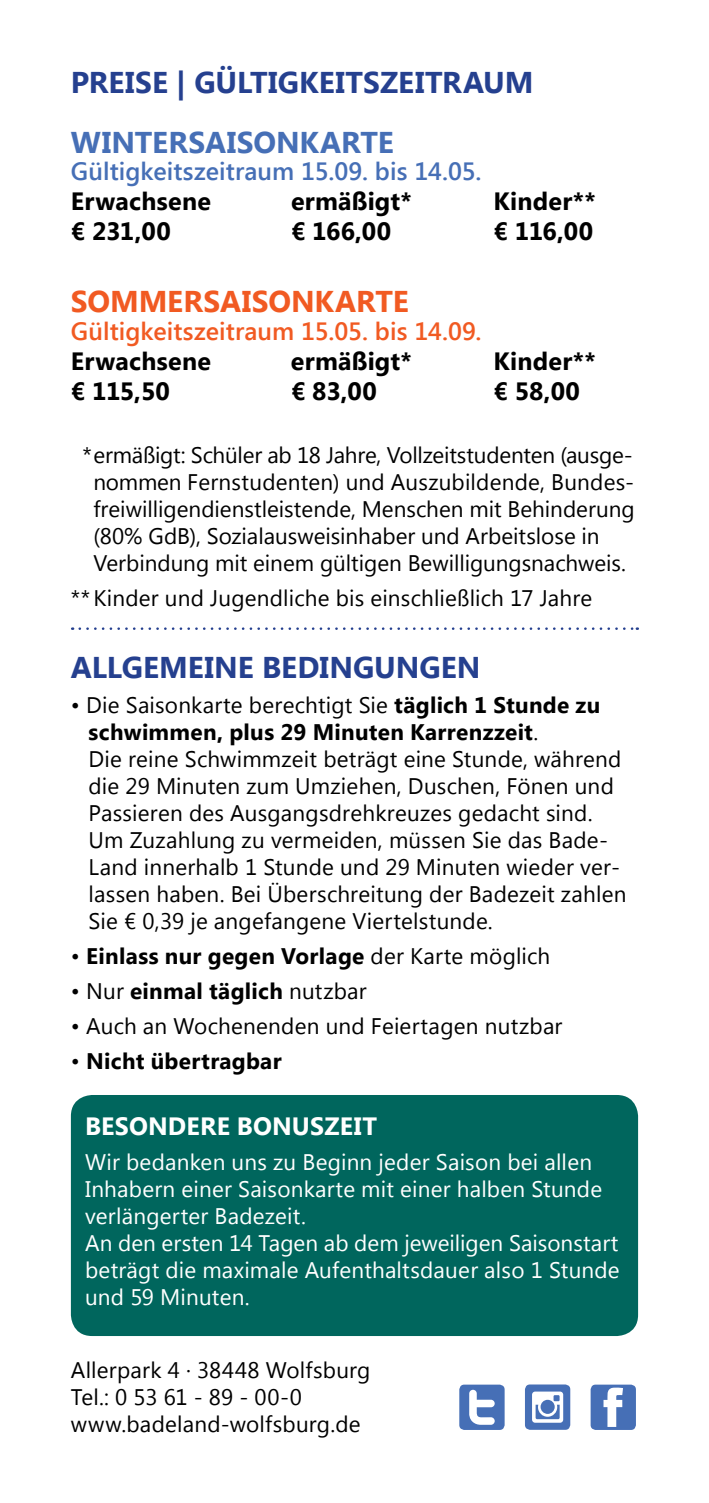
<style>
.page{position:relative;width:709px;height:1503px;background:#fff}
.page>*{position:absolute;margin:0;border:0;box-sizing:border-box;transform-origin:0 0}
.t1{font:700 30px "Segoe UI";color:#25408f}
.t2{font:700 30px "Segoe UI";letter-spacing:-.005em;color:#466fb6}
.t3{font:700 30px "Segoe UI";letter-spacing:-.005em;color:#f15a22}
.t4{font:700 25px "Segoe UI";letter-spacing:.01em;color:#000}
.t5{font:600 25px "Segoe UI";letter-spacing:.005em;color:#466fb6}
.t6{font:600 25px "Segoe UI";letter-spacing:.005em;color:#f15a22}
.t7{font:700 25px "Segoe UI";letter-spacing:.005em;color:#fff}
.t8{font:22.5px/27px "Segoe UI";letter-spacing:.005em;color:#000}
.t9{font:22.5px/27px "Segoe UI";letter-spacing:.01em;color:#fff}
.t10{font:700 22.5px "Segoe UI";letter-spacing:.015em;color:#000}
.s1{font-weight:700}
.s2{font-weight:400}
</style>
<div class="page">
<div style="left:71px;top:1095px;width:567px;height:240px;background:#00665d;border-radius:21px"></div>
<div style="left:589px;top:1383px;width:48px;height:47px;background:#466fb6;border-radius:6px"></div>
<div style="left:588px;top:1382px;width:50px;height:49px;border:2px solid #fff;border-radius:6px"></div>
<svg style="left:603px;top:1387px;width:20px;height:39px"></svg>
<div style="left:524px;top:1383px;width:47px;height:47px;background:#466fb6;border-radius:6px"></div>
<div style="left:523px;top:1382px;width:49px;height:49px;border:2px solid #fff;border-radius:6px"></div>
<svg style="left:532px;top:1391px;width:31px;height:31px"></svg>
<div style="left:458px;top:1383px;width:47px;height:47px;background:#466fb6;border-radius:6px"></div>
<div style="left:457px;top:1382px;width:50px;height:49px;border:2px solid #fff;border-radius:6px"></div>
<svg style="left:469px;top:1389px;width:25px;height:35px"></svg>
<svg style="left:80px;top:627px;width:558px;height:3px"></svg>
<h1 class="t1" style="left:71px;top:61px;width:464px">PREISE | GÜLTIGKEITSZEITRAUM</h1>
<h1 class="t2" style="left:71px;top:121px;width:324px">WINTERSAISONKARTE</h1>
<p class="t5" style="left:71px;top:154px;width:412px">Gültigkeitszeitraum 15.09. bis 14.05.</p>
<p class="t4" style="left:71px;top:184px;width:142px">Erwachsene</p>
<p class="t4" style="left:291px;top:184px;width:122px">ermäßigt*</p>
<p class="t4" style="left:493px;top:184px;width:104px">Kinder**</p>
<p class="t4" style="left:71px;top:214px;width:102px">€ 231,00</p>
<p class="t4" style="left:291px;top:214px;width:102px">€ 166,00</p>
<p class="t4" style="left:493px;top:214px;width:101px">€ 116,00</p>
<h1 class="t3" style="left:71px;top:280px;width:339px">SOMMERSAISONKARTE</h1>
<p class="t6" style="left:71px;top:313px;width:412px">Gültigkeitszeitraum 15.05. bis 14.09.</p>
<p class="t4" style="left:71px;top:343px;width:142px">Erwachsene</p>
<p class="t4" style="left:291px;top:343px;width:122px">ermäßigt*</p>
<p class="t4" style="left:493px;top:343px;width:104px">Kinder**</p>
<p class="t4" style="left:71px;top:373px;width:101px">€ 115,50</p>
<p class="t4" style="left:291px;top:373px;width:87px">€ 83,00</p>
<p class="t4" style="left:493px;top:373px;width:88px">€ 58,00</p>
<p class="t8" style="left:93px;top:440px;width:543px;text-indent:-11px">*ermäßigt: Schüler ab 18 Jahre, Vollzeitstudenten (ausge&shy;nommen Fernstudenten) und Auszubildende, Bundes&shy;freiwilligendienstleistende, Menschen mit Behinderung (80% GdB), Sozialausweisinhaber und Arbeitslose in Verbindung mit einem gültigen Bewilligungsnachweis.</p>
<p class="t8" style="left:71px;top:583px;width:523px">**Kinder und Jugendliche bis einschließlich 17 Jahre</p>
<h1 class="t1" style="left:71px;top:646px;width:411px">ALLGEMEINE BEDINGUNGEN</h1>
<p class="t8" style="left:89px;top:690px;width:539px;text-indent:-18px">• Die Saisonkarte berechtigt Sie <span class="s1">täglich 1 Stunde zu schwimmen, plus 29 Minuten Karrenzzeit</span>.<br>Die reine Schwimmzeit beträgt eine Stunde, während die 29 Minuten zum Umziehen, Duschen, Fönen und Passieren des Ausgangsdrehkreuzes gedacht sind.<br>Um Zuzahlung zu vermeiden, müssen Sie das Bade-Land innerhalb 1 Stunde und 29 Minuten wieder ver&shy;lassen haben. Bei Überschreitung der Badezeit zahlen Sie € 0,39 je angefangene Viertelstunde.</p>
<p class="t10" style="left:71px;top:940px;width:481px"><span class="s2">•</span> Einlass nur gegen Vorlage <span class="s2">der Karte möglich</span></p>
<p class="t10" style="left:71px;top:975px;width:297px"><span class="s2">• Nur</span> einmal täglich <span class="s2">nutzbar</span></p>
<p class="t8" style="left:71px;top:1011px;width:493px">• Auch an Wochenenden und Feiertagen nutzbar</p>
<p class="t10" style="left:71px;top:1045px;width:212px"><span class="s2">•</span> Nicht übertragbar</p>
<p class="t7" style="left:85px;top:1108px;width:293px">BESONDERE BONUSZEIT</p>
<p class="t9" style="left:85px;top:1147px;width:536px">Wir bedanken uns zu Beginn jeder Saison bei allen Inhabern einer Saisonkarte mit einer halben Stunde verlängerter Badezeit.<br>An den ersten 14 Tagen ab dem jeweiligen Saisonstart beträgt die maximale Aufenthaltsdauer also 1 Stunde und 59 Minuten.</p>
<p class="t8" style="left:71px;top:1355px;width:301px">Allerpark 4 · 38448 Wolfsburg<br>Tel.: 0 53 61 - 89 - 00-0 www.badeland-wolfsburg.de</p>
</div>
